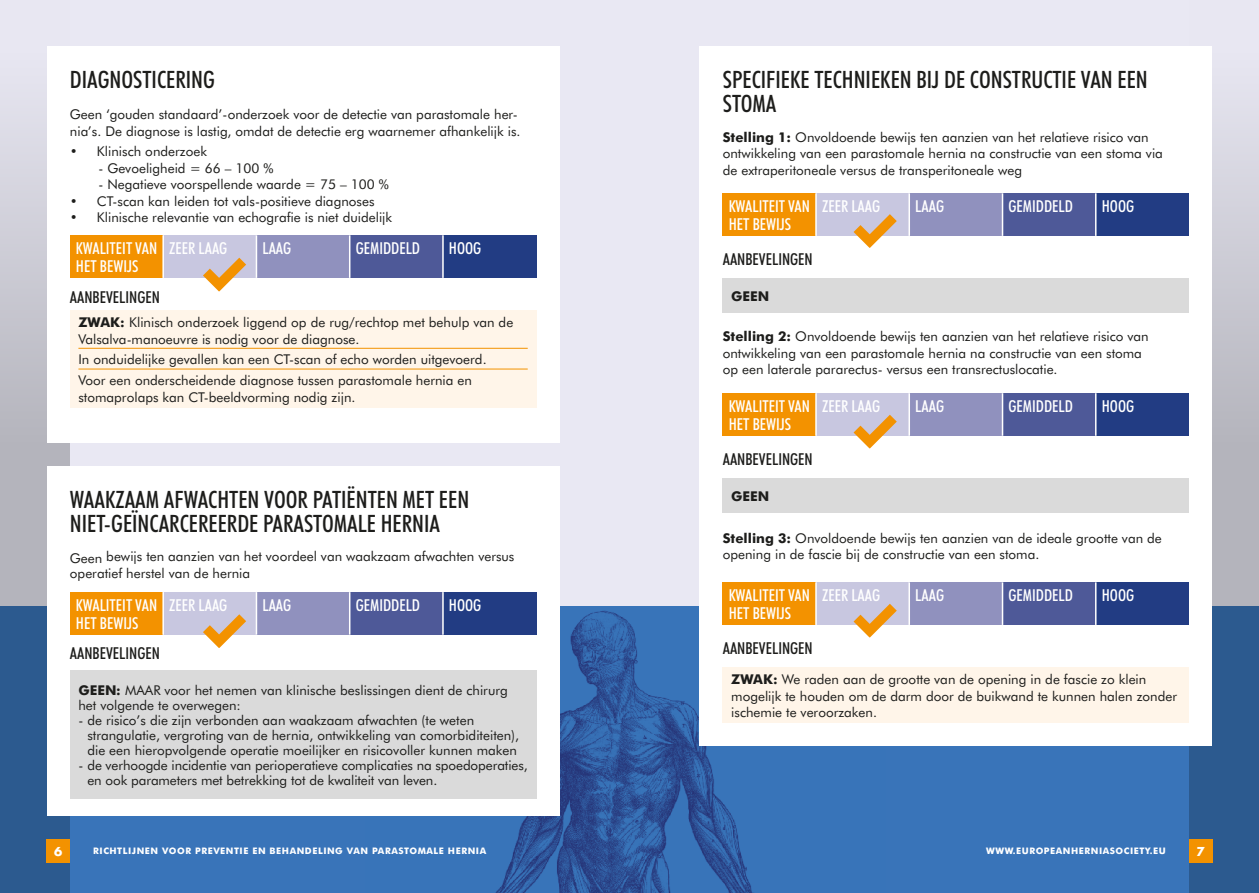
<style>
.page{position:relative;width:1259px;height:893px;background:#e9e8f3}
.page>*{position:absolute;margin:0;border:0;box-sizing:border-box;transform-origin:0 0}
.t1{font:500 condensed 24px/24px "Futura BT";color:#1d1d1b}
.t2{font:500 condensed 16.5px/18px "Futura BT";color:#fff}
.t3{font:500 condensed 16.5px "Futura BT";color:#1d1d1b}
.t4{font:13.5px/16.5px "Futura BT";color:#1d1d1b}
.t5{font:700 13.5px "Futura BT";color:#1d1d1b}
.t6{font:700 12px "Futura";color:#fff}
.t7{font:700 9px "Futura BT";letter-spacing:.06em;color:#fff}
.s1{font-weight:700}
</style>
<div class="page">
<div style="left:0;top:606px;width:1259px;height:287px;background:#3974b9"></div>
<img style="left:495px;top:606px;width:258px;height:287px">
<svg style="left:1189px;top:46px;width:70px;height:847px;background:#8b9cb6"></svg>
<svg style="left:0;top:46px;width:70px;height:847px;background:#8f9fb8"></svg>
<div style="left:1189px;top:839px;width:23px;height:23px;background:#f39200"></div>
<div style="left:47px;top:839px;width:23px;height:23px;background:#f39200"></div>
<div style="left:699px;top:47px;width:513px;height:699px;background:#fff"></div>
<div style="left:723px;top:193px;width:93px;height:43px;background:#f39200"></div>
<div style="left:816px;top:193px;width:93px;height:43px;background:#c8c7e0"></div>
<div style="left:909px;top:193px;width:93px;height:43px;background:#9091be"></div>
<div style="left:1002px;top:193px;width:93px;height:43px;background:#4e5998"></div>
<div style="left:1095px;top:193px;width:94px;height:43px;background:#223c83"></div>
<hr style="left:815px;top:193px;width:1px;height:43px;background:#fff">
<hr style="left:908px;top:193px;width:2px;height:43px;background:#fff">
<hr style="left:1001px;top:193px;width:2px;height:43px;background:#fff">
<hr style="left:1095px;top:193px;width:1px;height:43px;background:#fff">
<div style="left:723px;top:279px;width:466px;height:34px;background:#dadada"></div>
<div style="left:723px;top:393px;width:93px;height:43px;background:#f39200"></div>
<div style="left:816px;top:393px;width:93px;height:43px;background:#c8c7e0"></div>
<div style="left:909px;top:393px;width:93px;height:43px;background:#9091be"></div>
<div style="left:1002px;top:393px;width:93px;height:43px;background:#4e5998"></div>
<div style="left:1095px;top:393px;width:94px;height:43px;background:#223c83"></div>
<hr style="left:815px;top:393px;width:1px;height:43px;background:#fff">
<hr style="left:908px;top:393px;width:2px;height:43px;background:#fff">
<hr style="left:1001px;top:393px;width:2px;height:43px;background:#fff">
<hr style="left:1095px;top:393px;width:1px;height:43px;background:#fff">
<div style="left:723px;top:479px;width:466px;height:34px;background:#dadada"></div>
<div style="left:723px;top:582px;width:93px;height:43px;background:#f39200"></div>
<div style="left:816px;top:582px;width:93px;height:43px;background:#c8c7e0"></div>
<div style="left:909px;top:582px;width:93px;height:43px;background:#9091be"></div>
<div style="left:1002px;top:582px;width:93px;height:43px;background:#4e5998"></div>
<div style="left:1095px;top:582px;width:94px;height:43px;background:#223c83"></div>
<hr style="left:815px;top:582px;width:1px;height:43px;background:#fff">
<hr style="left:908px;top:582px;width:2px;height:43px;background:#fff">
<hr style="left:1001px;top:582px;width:2px;height:43px;background:#fff">
<hr style="left:1095px;top:582px;width:1px;height:43px;background:#fff">
<div style="left:723px;top:668px;width:466px;height:55px;background:#fff5e9"></div>
<svg style="left:853px;top:214px;width:43px;height:34px"></svg>
<svg style="left:853px;top:415px;width:43px;height:33px"></svg>
<svg style="left:853px;top:604px;width:43px;height:33px"></svg>
<div style="left:47px;top:466px;width:512px;height:350px;background:#fff"></div>
<div style="left:47px;top:47px;width:512px;height:396px;background:#fff"></div>
<div style="left:70px;top:235px;width:93px;height:43px;background:#f39200"></div>
<div style="left:163px;top:235px;width:93px;height:43px;background:#c8c7e0"></div>
<div style="left:256px;top:235px;width:94px;height:43px;background:#9091be"></div>
<div style="left:350px;top:235px;width:93px;height:43px;background:#4e5998"></div>
<div style="left:443px;top:235px;width:93px;height:43px;background:#223c83"></div>
<hr style="left:162px;top:235px;width:2px;height:43px;background:#fff">
<hr style="left:256px;top:235px;width:1px;height:43px;background:#fff">
<hr style="left:349px;top:235px;width:1px;height:43px;background:#fff">
<hr style="left:442px;top:235px;width:2px;height:43px;background:#fff">
<div style="left:70px;top:310px;width:466px;height:98px;background:#fff5e9"></div>
<hr style="left:78px;top:348px;width:450px;height:1px;background:#f39200">
<hr style="left:78px;top:369px;width:450px;height:1px;background:#f39200">
<div style="left:70px;top:592px;width:93px;height:43px;background:#f39200"></div>
<div style="left:163px;top:592px;width:93px;height:43px;background:#c8c7e0"></div>
<div style="left:256px;top:592px;width:94px;height:43px;background:#9091be"></div>
<div style="left:350px;top:592px;width:93px;height:43px;background:#4e5998"></div>
<div style="left:443px;top:592px;width:93px;height:43px;background:#223c83"></div>
<hr style="left:162px;top:592px;width:2px;height:43px;background:#fff">
<hr style="left:256px;top:592px;width:1px;height:43px;background:#fff">
<hr style="left:349px;top:592px;width:1px;height:43px;background:#fff">
<hr style="left:442px;top:592px;width:2px;height:43px;background:#fff">
<div style="left:70px;top:670px;width:466px;height:128px;background:#dadada"></div>
<svg style="left:203px;top:258px;width:43px;height:33px"></svg>
<svg style="left:203px;top:614px;width:43px;height:34px"></svg>
<h1 class="t1" style="left:70px;top:68px;width:146px">DIAGNOSTICERING</h1>
<p class="t4" style="left:70px;top:106px;width:452px">Geen ‘gouden standaard’-onderzoek voor de detectie van parastomale her&shy;nia’s. De diagnose is lastig, omdat de detectie erg waarnemer afhankelijk is.</p>
<p class="t4" style="left:70px;top:143px;width:139px">• Klinisch onderzoek</p>
<p class="t4" style="left:98px;top:160px;width:176px">- Gevoeligheid = 66 – 100 %</p>
<p class="t4" style="left:98px;top:176px;width:292px">- Negatieve voorspellende waarde = 75 – 100 %</p>
<p class="t4" style="left:70px;top:193px;width:306px">• CT-scan kan leiden tot vals-positieve diagnoses</p>
<p class="t4" style="left:70px;top:209px;width:324px">• Klinische relevantie van echografie is niet duidelijk</p>
<p class="t2" style="left:76px;top:239px;width:83px">KWALITEIT VAN<br>HET BEWIJS</p>
<p class="t2" style="left:169px;top:239px;width:60px">ZEER LAAG</p>
<p class="t2" style="left:262px;top:239px;width:30px">LAAG</p>
<p class="t2" style="left:356px;top:239px;width:66px">GEMIDDELD</p>
<p class="t2" style="left:449px;top:239px;width:34px">HOOG</p>
<p class="t3" style="left:70px;top:287px;width:92px">AANBEVELINGEN</p>
<p class="t4" style="left:78px;top:314px;width:436px"><span class="s1">ZWAK:</span> Klinisch onderzoek liggend op de rug/rechtop met behulp van de<br>Valsalva-manoeuvre is nodig voor de diagnose.</p>
<p class="t4" style="left:78px;top:349px;width:410px;line-height:20.7px">In onduidelijke gevallen kan een CT-scan of echo worden uitgevoerd.<br>Voor een onderscheidende diagnose tussen parastomale hernia en</p>
<p class="t4" style="left:78px;top:388px;width:278px">stomaprolaps kan CT-beeldvorming nodig zijn.</p>
<h1 class="t1" style="left:70px;top:487px;width:401px">WAAKZAAM AFWACHTEN VOOR PATIËNTEN MET EEN<br>NIET-GEÏNCARCEREERDE PARASTOMALE HERNIA</h1>
<p class="t4" style="left:70px;top:548px;width:446px">Geen bewijs ten aanzien van het voordeel van waakzaam afwachten versus operatief herstel van de hernia</p>
<p class="t2" style="left:76px;top:596px;width:83px">KWALITEIT VAN<br>HET BEWIJS</p>
<p class="t2" style="left:169px;top:596px;width:60px">ZEER LAAG</p>
<p class="t2" style="left:262px;top:596px;width:30px">LAAG</p>
<p class="t2" style="left:356px;top:596px;width:66px">GEMIDDELD</p>
<p class="t2" style="left:449px;top:596px;width:34px">HOOG</p>
<p class="t3" style="left:70px;top:644px;width:92px">AANBEVELINGEN</p>
<p class="t4" style="left:78px;top:682px;width:431px;line-height:15px"><span class="s1">GEEN:</span> MAAR voor het nemen van klinische beslissingen dient de chirurg het volgende te overwegen:</p>
<p class="t4" style="left:87px;top:712px;width:433px;line-height:15px;text-indent:-9px">- de risico’s die zijn verbonden aan waakzaam afwachten (te weten strangulatie, vergroting van de hernia, ontwikkeling van comorbiditeiten), die een hieropvolgende operatie moeilijker en risicovoller kunnen maken</p>
<p class="t4" style="left:87px;top:757px;width:442px;line-height:15px;text-indent:-9px">- de verhoogde incidentie van perioperatieve complicaties na spoedoperaties, en ook parameters met betrekking tot de kwaliteit van leven.</p>
<h1 class="t1" style="left:723px;top:68px;width:426px">SPECIFIEKE TECHNIEKEN BIJ DE CONSTRUCTIE VAN EEN<br>STOMA</h1>
<p class="t4" style="left:723px;top:128px;width:442px"><span class="s1">Stelling 1:</span> Onvoldoende bewijs ten aanzien van het relatieve risico van ontwikkeling van een parastomale hernia na constructie van een stoma via de extraperitoneale versus de transperitoneale weg</p>
<p class="t2" style="left:729px;top:197px;width:83px">KWALITEIT VAN<br>HET BEWIJS</p>
<p class="t2" style="left:822px;top:197px;width:60px">ZEER LAAG</p>
<p class="t2" style="left:915px;top:197px;width:30px">LAAG</p>
<p class="t2" style="left:1008px;top:197px;width:66px">GEMIDDELD</p>
<p class="t2" style="left:1101px;top:197px;width:34px">HOOG</p>
<p class="t3" style="left:723px;top:249px;width:92px">AANBEVELINGEN</p>
<p class="t5" style="left:731px;top:288px;width:40px">GEEN</p>
<p class="t4" style="left:723px;top:328px;width:427px"><span class="s1">Stelling 2:</span> Onvoldoende bewijs ten aanzien van het relatieve risico van ontwikkeling van een parastomale hernia na constructie van een stoma op een laterale pararectus- versus een transrectuslocatie.</p>
<p class="t2" style="left:729px;top:397px;width:83px">KWALITEIT VAN<br>HET BEWIJS</p>
<p class="t2" style="left:822px;top:397px;width:60px">ZEER LAAG</p>
<p class="t2" style="left:915px;top:397px;width:30px">LAAG</p>
<p class="t2" style="left:1008px;top:397px;width:66px">GEMIDDELD</p>
<p class="t2" style="left:1101px;top:397px;width:34px">HOOG</p>
<p class="t3" style="left:723px;top:449px;width:92px">AANBEVELINGEN</p>
<p class="t5" style="left:731px;top:488px;width:40px">GEEN</p>
<p class="t4" style="left:723px;top:530px;width:440px"><span class="s1">Stelling 3:</span> Onvoldoende bewijs ten aanzien van de ideale grootte van de opening in de fascie bij de constructie van een stoma.</p>
<p class="t2" style="left:729px;top:586px;width:83px">KWALITEIT VAN<br>HET BEWIJS</p>
<p class="t2" style="left:822px;top:586px;width:60px">ZEER LAAG</p>
<p class="t2" style="left:915px;top:586px;width:30px">LAAG</p>
<p class="t2" style="left:1008px;top:586px;width:66px">GEMIDDELD</p>
<p class="t2" style="left:1101px;top:586px;width:34px">HOOG</p>
<p class="t3" style="left:723px;top:638px;width:92px">AANBEVELINGEN</p>
<p class="t4" style="left:731px;top:671px;width:447px"><span class="s1">ZWAK:</span> We raden aan de grootte van de opening in de fascie zo klein mogelijk te houden om de darm door de buikwand te kunnen halen zonder ischemie te veroorzaken.</p>
<p class="t6" style="left:54px;top:843px;width:10px">6</p>
<p class="t7" style="left:93px;top:846px;width:394px">RICHTLIJNEN VOOR PREVENTIE EN BEHANDELING VAN PARASTOMALE HERNIA</p>
<p class="t7" style="left:986px;top:846px;width:181px">WWW.EUROPEANHERNIASOCIETY.EU</p>
<p class="t6" style="left:1196px;top:843px;width:10px">7</p>
</div>
